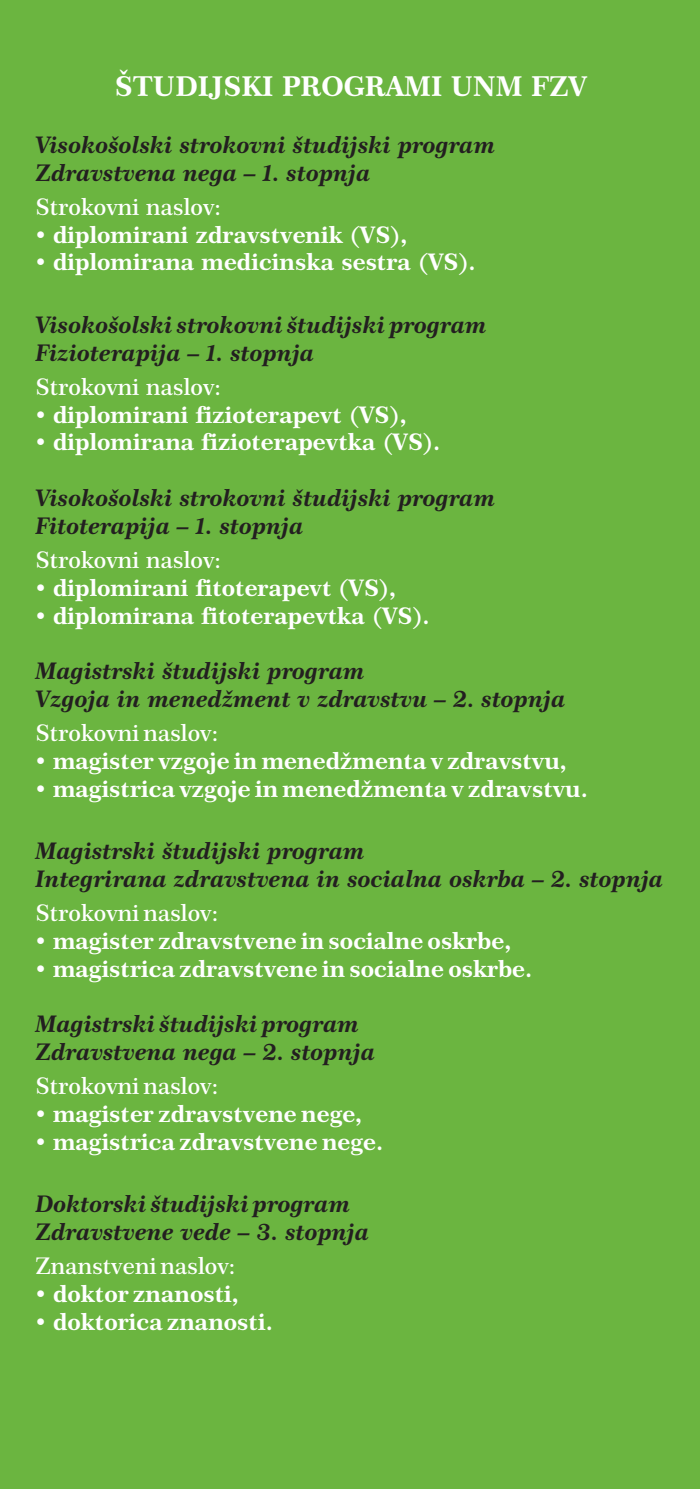
<style>
.page{position:relative;width:700px;height:1489px;background:#fff}
.page>*{position:absolute;margin:0;border:0;box-sizing:border-box;transform-origin:0 0}
.t1{font:27.5px "Century 751 BT Bold B";color:#fff}
.t2{font:23px/27.8px "Century 751 BT Bold Italic B";color:#231f20}
.t3{font:23px/27.8px "Century 751 BT Bold B";color:#fff}
.t4{font:600 23px "Century 751 BT";color:#fff}
</style>
<div class="page">
<div style="left:0;top:0;width:700px;height:1488px;background:#6bb540"></div>
<p class="t1" style="left:115px;top:75px;width:474px">ŠTUDIJSKI PROGRAMI UNM FZV</p>
<p class="t2" style="left:35px;top:133px;width:461px">Visokošolski strokovni študijski program<br>Zdravstvena nega – 1. stopnja</p>
<p class="t4" style="left:35px;top:197px;width:187px">Strokovni naslov:</p>
<p class="t3" style="left:53px;top:223px;width:424px">diplomirani zdravstvenik (VS), diplomirana medicinska sestra (VS).</p>
<p class="t2" style="left:35px;top:313px;width:453px">Visokošolski strokovni študijski program<br>Fizioterapija – 1. stopnja</p>
<p class="t4" style="left:35px;top:377px;width:187px">Strokovni naslov:</p>
<p class="t3" style="left:53px;top:403px;width:389px">diplomirani fizioterapevt (VS), diplomirana fizioterapevtka (VS).</p>
<p class="t2" style="left:35px;top:486px;width:461px">Visokošolski strokovni študijski program<br>Fitoterapija – 1. stopnja</p>
<p class="t4" style="left:35px;top:550px;width:187px">Strokovni naslov:</p>
<p class="t3" style="left:53px;top:576px;width:378px">diplomirani fitoterapevt (VS), diplomirana fitoterapevtka (VS).</p>
<p class="t2" style="left:35px;top:659px;width:531px">Magistrski študijski program<br>Vzgoja in menedžment v zdravstvu – 2. stopnja</p>
<p class="t4" style="left:35px;top:723px;width:185px">Strokovni naslov:</p>
<p class="t3" style="left:53px;top:749px;width:536px">magister vzgoje in menedžmenta v zdravstvu, magistrica vzgoje in menedžmenta v zdravstvu.</p>
<p class="t2" style="left:35px;top:839px;width:629px">Magistrski študijski program<br>Integrirana zdravstvena in socialna oskrba – 2. stopnja</p>
<p class="t4" style="left:35px;top:903px;width:185px">Strokovni naslov:</p>
<p class="t3" style="left:53px;top:929px;width:481px">magister zdravstvene in socialne oskrbe, magistrica zdravstvene in socialne oskrbe.</p>
<p class="t2" style="left:35px;top:1012px;width:341px">Magistrski študijski program<br>Zdravstvena nega – 2. stopnja</p>
<p class="t4" style="left:35px;top:1076px;width:185px">Strokovni naslov:</p>
<p class="t3" style="left:53px;top:1102px;width:332px">magister zdravstvene nege, magistrica zdravstvene nege.</p>
<p class="t2" style="left:35px;top:1191px;width:335px">Doktorski študijski program<br>Zdravstvene vede – 3. stopnja</p>
<p class="t4" style="left:35px;top:1256px;width:202px">Znanstveni naslov:</p>
<p class="t3" style="left:53px;top:1281px;width:221px">doktor znanosti, doktorica znanosti.</p>
</div>
